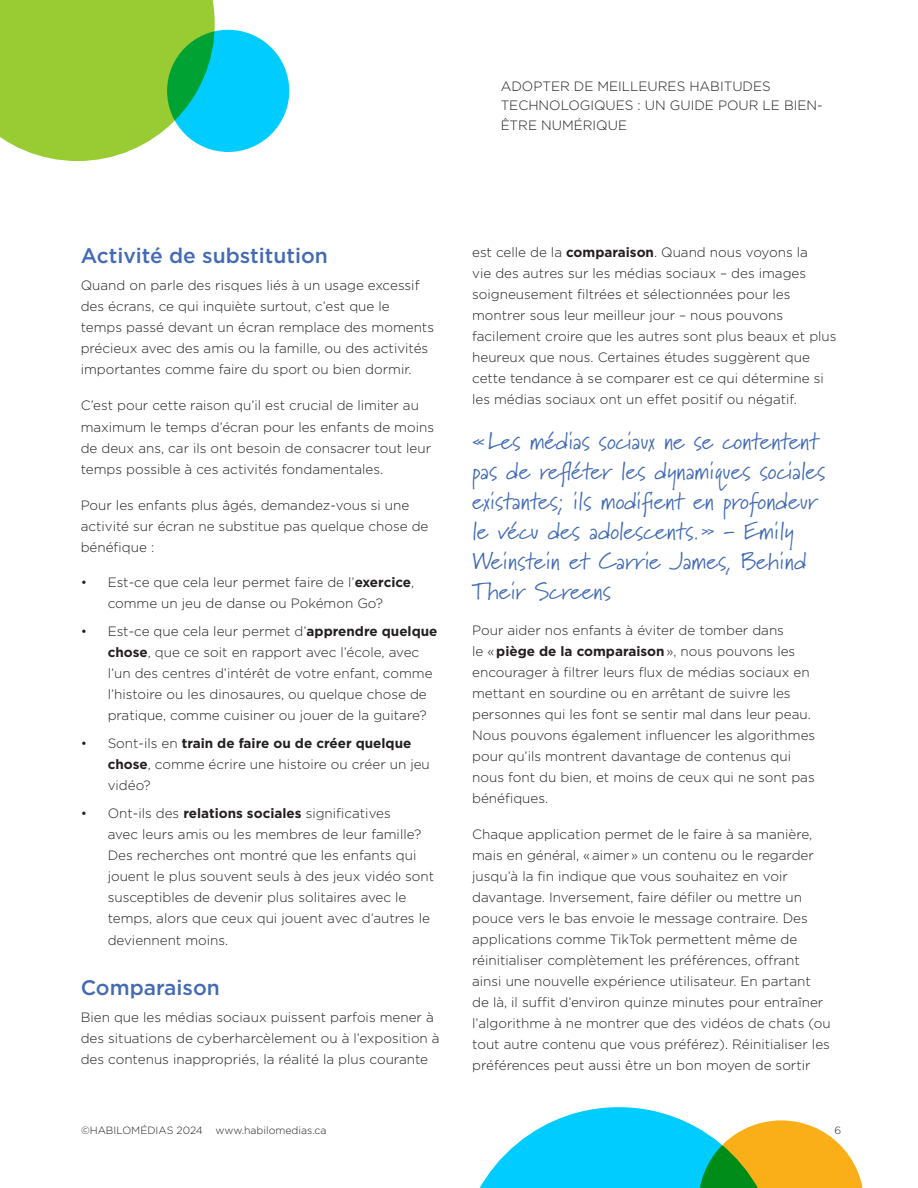
<style>
.page{position:relative;width:918px;height:1188px;background:#fff}
.page>*{position:absolute;margin:0;border:0;box-sizing:border-box;transform-origin:0 0}
.t1{font:24px/30px "Marydale";color:#406ab4}
.t2{font:500 21px "Gotham";color:#436ab3}
.t3{font:300 13.5px/21px "Gotham";color:#231f20}
.t4{font:300 10.5px "Gotham";color:#231f20}
.s1{font-weight:700}
</style>
<div class="page">
<svg style="left:0;top:0;width:215px;height:161px;background:#a2d045"></svg>
<svg style="left:167px;top:30px;width:122px;height:122px;background:#00c4d6"></svg>
<svg style="left:479px;top:1107px;width:384px;height:81px"></svg>
<p class="t3" style="left:501px;top:76px;width:323px;line-height:19.5px">ADOPTER DE MEILLEURES HABITUDES<br>TECHNOLOGIQUES : UN GUIDE POUR LE BIEN-<br>ÊTRE NUMÉRIQUE</p>
<h3 class="t2" style="left:81px;top:242px;width:249px">Activité de substitution</h3>
<p class="t3" style="left:81px;top:275px;width:355px">Quand on parle des risques liés à un usage excessif des écrans, ce qui inquiète surtout, c’est que le temps passé devant un écran remplace des moments précieux avec des amis ou la famille, ou des activités importantes comme faire du sport ou bien dormir.</p>
<p class="t3" style="left:81px;top:395px;width:355px">C’est pour cette raison qu’il est crucial de limiter au maximum le temps d’écran pour les enfants de moins de deux ans, car ils ont besoin de consacrer tout leur temps possible à ces activités fondamentales.</p>
<p class="t3" style="left:81px;top:494px;width:349px">Pour les enfants plus âgés, demandez-vous si une activité sur écran ne substitue pas quelque chose de bénéfique :</p>
<p class="t3" style="left:81px;top:572px;width:335px;text-align:center">• Est-ce que cela leur permet faire de l’<span class="s1">exercice</span>, comme un jeu de danse ou Pokémon Go?</p>
<p class="t3" style="left:108px;top:621px;width:331px;text-indent:-27px">• Est-ce que cela leur permet d’<span class="s1">apprendre quelque chose</span>, que ce soit en rapport avec l’école, avec l’un des centres d’intérêt de votre enfant, comme l’histoire ou les dinosaures, ou quelque chose de pratique, comme cuisiner ou jouer de la guitare?</p>
<p class="t3" style="left:108px;top:732px;width:324px;text-indent:-27px">• Sont-ils en <span class="s1">train de faire ou de créer quelque chose</span>, comme écrire une histoire ou créer un jeu vidéo?</p>
<p class="t3" style="left:108px;top:802px;width:328px;text-indent:-27px">• Ont-ils des <span class="s1">relations sociales</span> significatives<br>avec leurs amis ou les membres de leur famille?<br>Des recherches ont montré que les enfants qui jouent le plus souvent seuls à des jeux vidéo sont susceptibles de devenir plus solitaires avec le temps, alors que ceux qui jouent avec d’autres le</p>
<p class="t3" style="left:108px;top:930px;width:122px">deviennent moins.</p>
<h3 class="t2" style="left:81px;top:974px;width:141px">Comparaison</h3>
<p class="t3" style="left:81px;top:1007px;width:361px">Bien que les médias sociaux puissent parfois mener à des situations de cyberharcèlement ou à l’exposition à des contenus inappropriés, la réalité la plus courante</p>
<p class="t3" style="left:472px;top:241px;width:366px">est celle de la <span class="s1">comparaison</span>. Quand nous voyons la<br>vie des autres sur les médias sociaux – des images soigneusement filtrées et sélectionnées pour les montrer sous leur meilleur jour – nous pouvons facilement croire que les autres sont plus beaux et plus heureux que nous. Certaines études suggèrent que cette tendance à se comparer est ce qui détermine si les médias sociaux ont un effet positif ou négatif.</p>
<p class="t1" style="left:472px;top:425px;width:355px">« Les médias sociaux ne se contentent pas de refléter les dynamiques sociales existantes; ils modifient en profondeur le vécu des adolescents. » - Emily Weinstein et Carrie James, Behind Their Screens</p>
<p class="t3" style="left:472px;top:619px;width:345px">Pour aider nos enfants à éviter de tomber dans<br>le «<span class="s1">piège de la comparaison</span> », nous pouvons les encourager à filtrer leurs flux de médias sociaux en mettant en sourdine ou en arrêtant de suivre les personnes qui les font se sentir mal dans leur peau.<br>Nous pouvons également influencer les algorithmes pour qu’ils montrent davantage de contenus qui nous font du bien, et moins de ceux qui ne sont pas bénéfiques.</p>
<p class="t3" style="left:472px;top:823px;width:360px">Chaque application permet de le faire à sa manière, mais en général, « aimer » un contenu ou le regarder jusqu’à la fin indique que vous souhaitez en voir davantage. Inversement, faire défiler ou mettre un pouce vers le bas envoie le message contraire. Des applications comme TikTok permettent même de réinitialiser complètement les préférences, offrant ainsi une nouvelle expérience utilisateur. En partant de là, il suffit d’environ quinze minutes pour entraîner l’algorithme à ne montrer que des vidéos de chats (ou tout autre contenu que vous préférez). Réinitialiser les préférences peut aussi être un bon moyen de sortir</p>
<p class="t4" style="left:81px;top:1123px;width:247px">©HABILOMÉDIAS 2024 www.habilomedias.ca</p>
<p class="t4" style="left:835px;top:1123px;width:8px">6</p>
</div>
